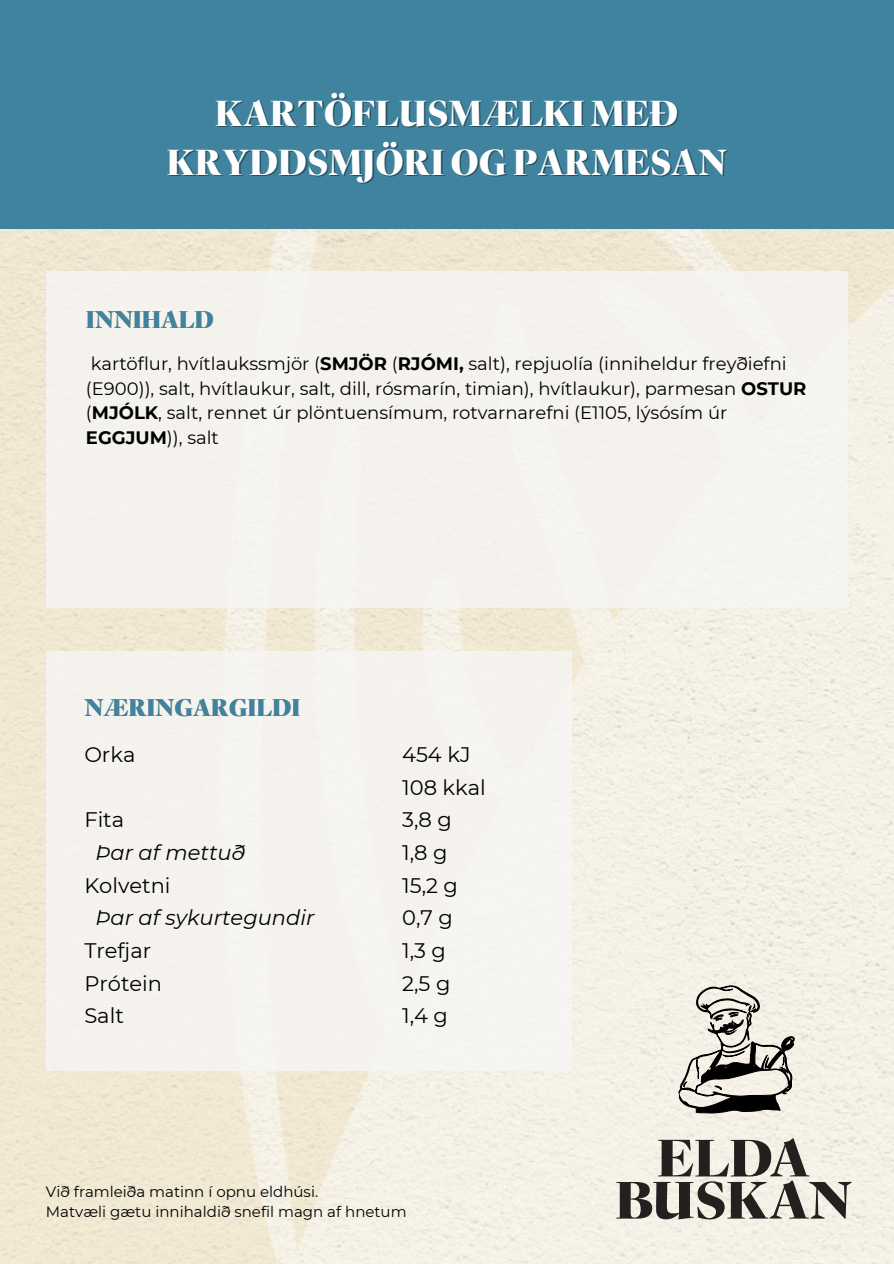
<style>
.page{position:relative;width:894px;height:1264px;background:#fff}
.page>*{position:absolute;margin:0;border:0;box-sizing:border-box;transform-origin:0 0}
.t1{font:900 36px "Reiher Headline";color:#fff}
.t2{font:900 24px "Reiher Headline";color:#3f839e}
.t3{font:21px/32.7px "Montserrat";color:#000}
.t4{font:italic 21px "Montserrat";color:#000}
.t5{font:18px/24.8px "Montserrat";color:#000}
.t6{font:15px "Montserrat";color:#000}
.s1{font-weight:700}
</style>
<div class="page">
<img style="left:0;top:228px;width:893px;height:1035px">
<div style="left:0;top:0;width:893px;height:228px;background:#3f839e"></div>
<div style="left:46px;top:271px;width:801px;height:337px;background:#f5f3ed"></div>
<div style="left:46px;top:651px;width:525px;height:419px;background:#f5f3ee"></div>
<svg style="left:678px;top:985px;width:116px;height:128px;background:#b3afa8"></svg>
<svg style="left:616px;top:1138px;width:235px;height:81px;background:#aeaaa2"></svg>
<p class="t1" style="left:215px;top:89px;width:464px">KARTÖFLUSMÆLKI MEÐ</p>
<h1 class="t1" style="left:167px;top:138px;width:561px">KRYDDSMJÖRI OG PARMESAN</h1>
<h2 class="t2" style="left:86px;top:303px;width:129px">INNIHALD</h2>
<h2 class="t5" style="left:86px;top:351px;width:721px">kartöflur, hvítlaukssmjör (<span class="s1">SMJÖR</span> (<span class="s1">RJÓMI,</span> salt), repjuolía (inniheldur freyðiefni (E900)), salt, hvítlaukur, salt, dill, rósmarín, timian), hvítlaukur), parmesan <span class="s1">OSTUR </span>(<span class="s1">MJÓLK</span>, salt, rennet úr plöntuensímum, rotvarnarefni (E1105, lýsósím úr <span class="s1">EGGJUM</span>)), salt</h2>
<h4 class="t2" style="left:84px;top:691px;width:217px">NÆRINGARGILDI</h4>
<h3 class="t3" style="left:84px;top:738px;width:53px">Orka</h3>
<h3 class="t3" style="left:84px;top:803px;width:41px">Fita</h3>
<h3 class="t4" style="left:95px;top:839px;width:151px">Þar af mettuð</h3>
<h3 class="t3" style="left:84px;top:868px;width:88px">Kolvetni</h3>
<h3 class="t4" style="left:95px;top:904px;width:220px">Þar af sykurtegundir</h3>
<h3 class="t3" style="left:84px;top:934px;width:68px">Trefjar</h3>
<h3 class="t3" style="left:84px;top:966px;width:79px">Prótein</h3>
<h3 class="t3" style="left:84px;top:999px;width:41px">Salt</h3>
<h3 class="t3" style="left:402px;top:738px;width:85px">454 kJ<br>108 kkal<br>3,8 g<br>1,8 g<br>15,2 g<br>0,7 g<br>1,3 g<br>2,5 g<br>1,4 g</h3>
<p class="t6" style="left:46px;top:1181px;width:274px">Við framleiða matinn í opnu eldhúsi.</p>
<p class="t6" style="left:46px;top:1202px;width:362px">Matvæli gætu innihaldið snefil magn af hnetum</p>
</div>
